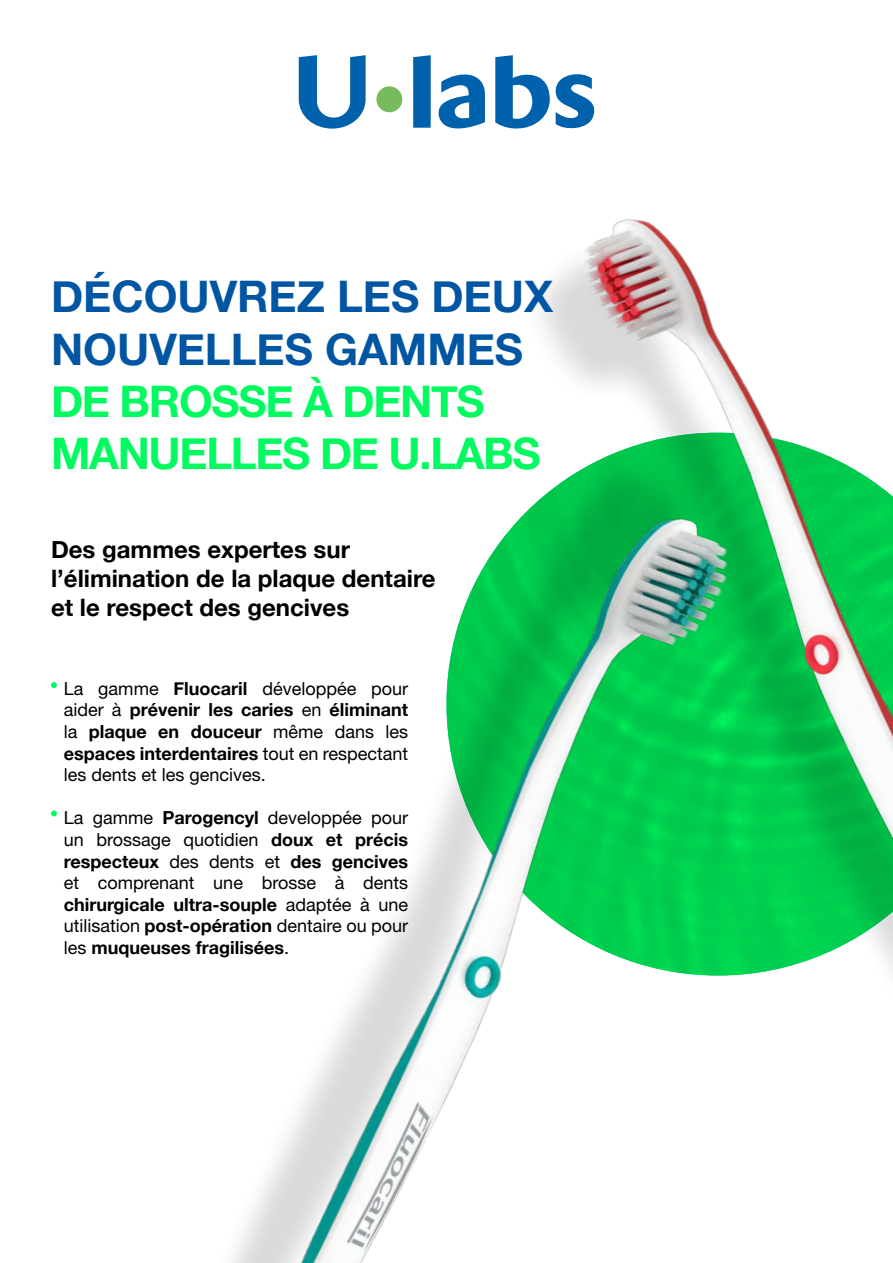
<style>
.page{position:relative;width:893px;height:1263px;background:#fff}
.page>*{position:absolute;margin:0;border:0;box-sizing:border-box;transform-origin:0 0}
.t1{font:700 43.5px/52.2px "Helvetica Neue";color:#0056a3}
.t2{font:700 43.5px/52.2px "Helvetica Neue";letter-spacing:-.03em;color:#01fa5f}
.t3{font:700 24px/28.8px "Helvetica Neue";color:#000}
.t4{font:18px/21.6px "Helvetica Neue";color:#000;text-align:justify}
.s1{font-weight:700}
</style>
<div class="page">
<div style="left:519px;top:242px;width:374px;height:886px;background:#000;opacity:.15"></div>
<img style="left:544px;top:219px;width:349px;height:690px">
<div style="left:185px;top:451px;width:516px;height:812px;background:#fff"></div>
<img style="left:246px;top:476px;width:523px;height:787px">
<svg style="left:299px;top:55px;width:67px;height:74px"></svg>
<svg style="left:413px;top:55px;width:18px;height:73px"></svg>
<svg style="left:495px;top:55px;width:99px;height:74px"></svg>
<svg style="left:438px;top:74px;width:47px;height:55px"></svg>
<div style="left:376px;top:86px;width:26px;height:26px;background:#78bb5e;border-radius:50%"></div>
<svg style="left:51px;top:682px;width:6px;height:6px"></svg>
<svg style="left:51px;top:810px;width:6px;height:6px"></svg>
<h1 class="t1" style="left:51px;top:270px;width:503px">DÉCOUVREZ LES DEUX<br>NOUVELLES GAMMES</h1>
<h1 class="t2" style="left:51px;top:374px;width:491px">DE BROSSE À DENTS<br>MANUELLES DE U.LABS</h1>
<h2 class="t3" style="left:51px;top:535px;width:386px">Des gammes expertes sur l’élimination de la plaque dentaire et le respect des gencives</h2>
<p class="t4" style="left:64px;top:677px;width:346px">La gamme <span class="s1">Fluocaril</span> développée pour aider à <span class="s1">prévenir les caries</span> en <span class="s1">éliminant </span>la <span class="s1">plaque en douceur</span> même dans les <span class="s1">espaces interdentaires</span> tout en respectant les dents et les gencives.</p>
<p class="t4" style="left:64px;top:807px;width:346px">La gamme <span class="s1">Parogencyl</span> developpée pour un brossage quotidien <span class="s1">doux et précis respecteux</span> des dents et <span class="s1">des gencives </span>et comprenant une brosse à dents <span class="s1">chirurgicale ultra-souple</span> adaptée à une utilisation <span class="s1">post-opération</span> dentaire ou pour les <span class="s1">muqueuses fragilisées</span>.</p>
</div>
